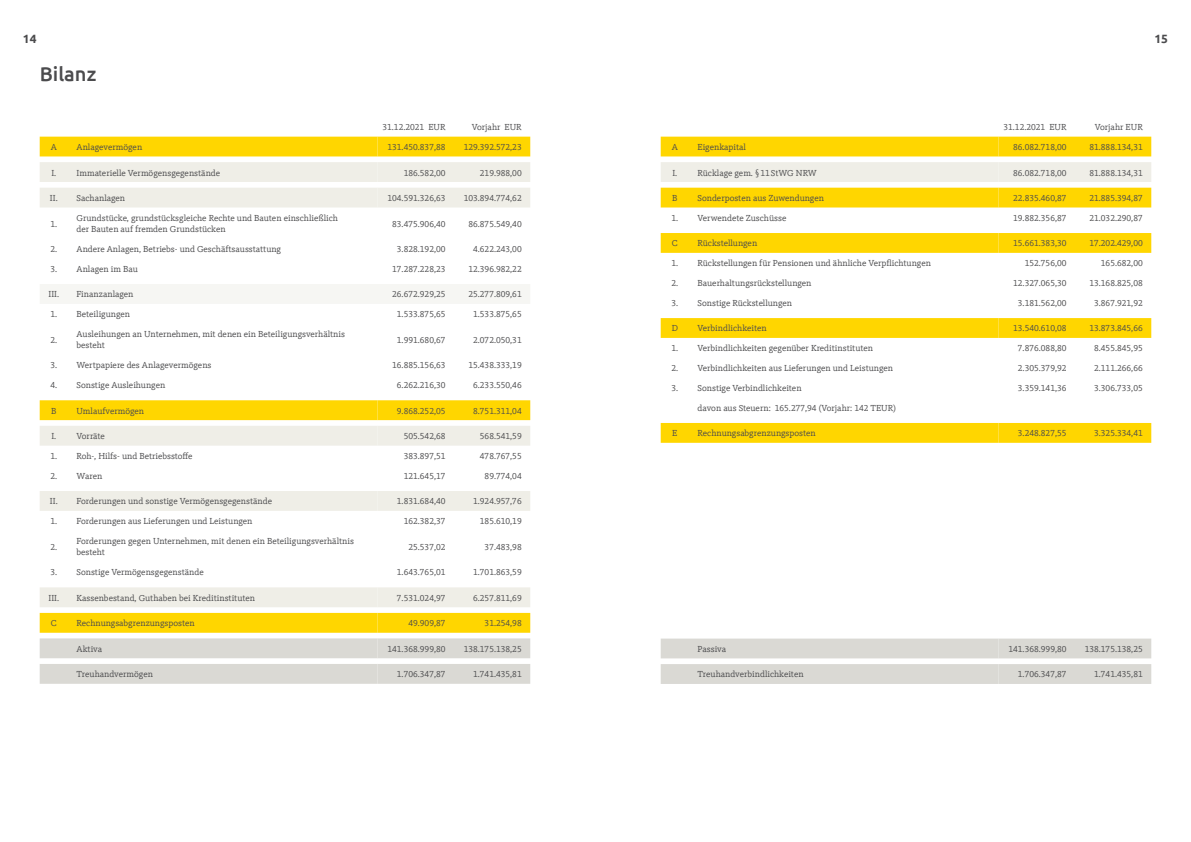
<style>
.page{position:relative;width:1191px;height:842px;background:#fff}
.page>*{position:absolute;margin:0;border:0;box-sizing:border-box;transform-origin:0 0}
.t1{font:500 20px "Ubuntu";color:#4b4b4d}
.t2{font:700 12px "Ubuntu";color:#4b4b4d}
.t3{font:9px/10.8px "Kievit Slab Offc";color:#4b4b4d}
</style>
<div class="page">
<svg style="left:660px;top:137px;width:338px;height:306px"></svg>
<svg style="left:998px;top:137px;width:153px;height:306px"></svg>
<div style="left:660px;top:162px;width:491px;height:20px;background:#efeee7"></div>
<div style="left:660px;top:639px;width:491px;height:19px;background:#dad9d4"></div>
<div style="left:660px;top:664px;width:491px;height:20px;background:#dad9d4"></div>
<svg style="left:40px;top:137px;width:337px;height:496px;fill:#ffd600"></svg>
<svg style="left:377px;top:137px;width:153px;height:496px;fill:#ffd600"></svg>
<svg style="left:40px;top:162px;width:337px;height:445px"></svg>
<svg style="left:377px;top:162px;width:153px;height:445px"></svg>
<div style="left:40px;top:284px;width:490px;height:20px;background:#f6f6f3"></div>
<div style="left:40px;top:638px;width:490px;height:20px;background:#dad9d4"></div>
<div style="left:40px;top:664px;width:490px;height:20px;background:#dad9d4"></div>
<h2 class="t2" style="left:23px;top:32px;width:15px">14</h2>
<h2 class="t2" style="left:1154px;top:32px;width:15px">15</h2>
<h1 class="t1" style="left:40px;top:61px;width:58px">Bilanz</h1>
<p class="t3" style="left:382px;top:122px;width:65px">31.12.2021 EUR</p>
<p class="t3" style="left:472px;top:122px;width:51px">Vorjahr EUR</p>
<p class="t3" style="left:51px;top:142px;width:8px">A</p>
<p class="t3" style="left:77px;top:142px;width:67px">Anlagevermögen</p>
<p class="t3" style="left:387px;top:142px;width:60px">131.450.837,88</p>
<p class="t3" style="left:464px;top:142px;width:60px">129.392.572,23</p>
<p class="t3" style="left:51px;top:167px;width:170px">I. Immaterielle Vermögensgegenstände</p>
<p class="t3" style="left:404px;top:167px;width:43px">186.582,00</p>
<p class="t3" style="left:480px;top:167px;width:43px">219.988,00</p>
<p class="t3" style="left:50px;top:193px;width:77px">II. Sachanlagen</p>
<p class="t3" style="left:387px;top:193px;width:60px">104.591.326,63</p>
<p class="t3" style="left:464px;top:193px;width:60px">103.894.774,62</p>
<p class="t3" style="left:50px;top:218px;width:8px">1.</p>
<p class="t3" style="left:77px;top:213px;width:263px">Grundstücke, grundstücksgleiche Rechte und Bauten einschließlich der Bauten auf fremden Grundstücken</p>
<p class="t3" style="left:392px;top:218px;width:55px">83.475.906,40</p>
<p class="t3" style="left:468px;top:218px;width:55px">86.875.549,40</p>
<p class="t3" style="left:50px;top:244px;width:232px">2. Andere Anlagen, Betriebs- und Geschäftsausstattung</p>
<p class="t3" style="left:397px;top:244px;width:50px">3.828.192,00</p>
<p class="t3" style="left:473px;top:244px;width:50px">4.622.243,00</p>
<p class="t3" style="left:50px;top:264px;width:89px">3. Anlagen im Bau</p>
<p class="t3" style="left:392px;top:264px;width:55px">17.287.228,23</p>
<p class="t3" style="left:468px;top:264px;width:55px">12.396.982,22</p>
<p class="t3" style="left:49px;top:289px;width:12px">III.</p>
<p class="t3" style="left:77px;top:289px;width:59px">Finanzanlagen</p>
<p class="t3" style="left:392px;top:289px;width:55px">26.672.929,25</p>
<p class="t3" style="left:468px;top:289px;width:55px">25.277.809,61</p>
<p class="t3" style="left:50px;top:309px;width:81px">1. Beteiligungen</p>
<p class="t3" style="left:397px;top:309px;width:50px">1.533.875,65</p>
<p class="t3" style="left:473px;top:309px;width:50px">1.533.875,65</p>
<p class="t3" style="left:50px;top:334px;width:8px">2.</p>
<p class="t3" style="left:77px;top:329px;width:270px">Ausleihungen an Unternehmen, mit denen ein Beteiligungsverhältnis besteht</p>
<p class="t3" style="left:397px;top:334px;width:50px">1.991.680,67</p>
<p class="t3" style="left:473px;top:334px;width:50px">2.072.050,31</p>
<p class="t3" style="left:50px;top:360px;width:163px">3. Wertpapiere des Anlagevermögens</p>
<p class="t3" style="left:392px;top:360px;width:55px">16.885.156,63</p>
<p class="t3" style="left:468px;top:360px;width:55px">15.438.333,19</p>
<p class="t3" style="left:50px;top:380px;width:116px">4. Sonstige Ausleihungen</p>
<p class="t3" style="left:397px;top:380px;width:50px">6.262.216,30</p>
<p class="t3" style="left:473px;top:380px;width:50px">6.233.550,46</p>
<p class="t3" style="left:51px;top:405px;width:7px">B</p>
<p class="t3" style="left:77px;top:405px;width:69px">Umlaufvermögen</p>
<p class="t3" style="left:397px;top:405px;width:50px">9.868.252,05</p>
<p class="t3" style="left:473px;top:405px;width:50px">8.751.311,04</p>
<p class="t3" style="left:51px;top:431px;width:55px">I. Vorräte</p>
<p class="t3" style="left:404px;top:431px;width:43px">505.542,68</p>
<p class="t3" style="left:480px;top:431px;width:43px">568.541,59</p>
<p class="t3" style="left:50px;top:451px;width:144px">1. Roh-, Hilfs- und Betriebsstoffe</p>
<p class="t3" style="left:404px;top:451px;width:43px">383.897,51</p>
<p class="t3" style="left:480px;top:451px;width:43px">478.767,55</p>
<p class="t3" style="left:50px;top:470px;width:53px">2. Waren</p>
<p class="t3" style="left:404px;top:470px;width:43px">121.645,17</p>
<p class="t3" style="left:484px;top:470px;width:39px">89.774,04</p>
<p class="t3" style="left:50px;top:496px;width:223px">II. Forderungen und sonstige Vermögensgegenstände</p>
<p class="t3" style="left:397px;top:496px;width:50px">1.831.684,40</p>
<p class="t3" style="left:473px;top:496px;width:50px">1.924.957,76</p>
<p class="t3" style="left:50px;top:516px;width:204px">1. Forderungen aus Lieferungen und Leistungen</p>
<p class="t3" style="left:404px;top:516px;width:43px">162.382,37</p>
<p class="t3" style="left:480px;top:516px;width:43px">185.610,19</p>
<p class="t3" style="left:50px;top:541px;width:8px">2.</p>
<p class="t3" style="left:77px;top:536px;width:279px">Forderungen gegen Unternehmen, mit denen ein Beteiligungsverhältnis besteht</p>
<p class="t3" style="left:408px;top:541px;width:39px">25.537,02</p>
<p class="t3" style="left:484px;top:541px;width:39px">37.483,98</p>
<p class="t3" style="left:50px;top:567px;width:155px">3. Sonstige Vermögensgegenstände</p>
<p class="t3" style="left:397px;top:567px;width:50px">1.643.765,01</p>
<p class="t3" style="left:473px;top:567px;width:50px">1.701.863,59</p>
<p class="t3" style="left:49px;top:592px;width:12px">III.</p>
<p class="t3" style="left:77px;top:592px;width:180px">Kassenbestand, Guthaben bei Kreditinstituten</p>
<p class="t3" style="left:397px;top:592px;width:50px">7.531.024,97</p>
<p class="t3" style="left:473px;top:592px;width:50px">6.257.811,69</p>
<p class="t3" style="left:51px;top:618px;width:7px">C</p>
<p class="t3" style="left:77px;top:618px;width:120px">Rechnungsabgrenzungsposten</p>
<p class="t3" style="left:408px;top:618px;width:39px">49.909,87</p>
<p class="t3" style="left:484px;top:618px;width:39px">31.254,98</p>
<p class="t3" style="left:77px;top:643px;width:27px">Aktiva</p>
<p class="t3" style="left:387px;top:643px;width:60px">141.368.999,80</p>
<p class="t3" style="left:464px;top:643px;width:60px">138.175.138,25</p>
<p class="t3" style="left:77px;top:669px;width:78px">Treuhandvermögen</p>
<p class="t3" style="left:397px;top:669px;width:50px">1.706.347,87</p>
<p class="t3" style="left:473px;top:669px;width:50px">1.741.435,81</p>
<p class="t3" style="left:1003px;top:122px;width:65px">31.12.2021 EUR</p>
<p class="t3" style="left:1094px;top:122px;width:49px">Vorjahr EUR</p>
<p class="t3" style="left:672px;top:142px;width:8px">A</p>
<p class="t3" style="left:697px;top:142px;width:50px">Eigenkapital</p>
<p class="t3" style="left:1013px;top:142px;width:55px">86.082.718,00</p>
<p class="t3" style="left:1089px;top:142px;width:55px">81.888.134,31</p>
<p class="t3" style="left:672px;top:167px;width:146px">I. Rücklage gem. §11StWG NRW</p>
<p class="t3" style="left:1013px;top:167px;width:55px">86.082.718,00</p>
<p class="t3" style="left:1089px;top:167px;width:55px">81.888.134,31</p>
<p class="t3" style="left:672px;top:193px;width:7px">B</p>
<p class="t3" style="left:697px;top:193px;width:128px">Sonderposten aus Zuwendungen</p>
<p class="t3" style="left:1013px;top:193px;width:55px">22.835.460,87</p>
<p class="t3" style="left:1089px;top:193px;width:55px">21.885.394,87</p>
<p class="t3" style="left:671px;top:213px;width:116px">1. Verwendete Zuschüsse</p>
<p class="t3" style="left:1013px;top:213px;width:55px">19.882.356,87</p>
<p class="t3" style="left:1089px;top:213px;width:55px">21.032.290,87</p>
<p class="t3" style="left:672px;top:238px;width:7px">C</p>
<p class="t3" style="left:697px;top:238px;width:61px">Rückstellungen</p>
<p class="t3" style="left:1013px;top:238px;width:55px">15.661.383,30</p>
<p class="t3" style="left:1089px;top:238px;width:55px">17.202.429,00</p>
<p class="t3" style="left:671px;top:258px;width:261px">1. Rückstellungen für Pensionen und ähnliche Verpflichtungen</p>
<p class="t3" style="left:1024px;top:258px;width:43px">152.756,00</p>
<p class="t3" style="left:1100px;top:258px;width:43px">165.682,00</p>
<p class="t3" style="left:671px;top:278px;width:142px">2. Bauerhaltungsrückstellungen</p>
<p class="t3" style="left:1013px;top:278px;width:55px">12.327.065,30</p>
<p class="t3" style="left:1089px;top:278px;width:55px">13.168.825,08</p>
<p class="t3" style="left:671px;top:298px;width:122px">3. Sonstige Rückstellungen</p>
<p class="t3" style="left:1018px;top:298px;width:50px">3.181.562,00</p>
<p class="t3" style="left:1094px;top:298px;width:50px">3.867.921,92</p>
<p class="t3" style="left:672px;top:323px;width:8px">D</p>
<p class="t3" style="left:697px;top:323px;width:71px">Verbindlichkeiten</p>
<p class="t3" style="left:1013px;top:323px;width:55px">13.540.610,08</p>
<p class="t3" style="left:1089px;top:323px;width:55px">13.873.845,66</p>
<p class="t3" style="left:671px;top:343px;width:203px">1. Verbindlichkeiten gegenüber Kreditinstituten</p>
<p class="t3" style="left:1018px;top:343px;width:50px">7.876.088,80</p>
<p class="t3" style="left:1094px;top:343px;width:50px">8.455.845,95</p>
<p class="t3" style="left:671px;top:363px;width:223px">2. Verbindlichkeiten aus Lieferungen und Leistungen</p>
<p class="t3" style="left:1018px;top:363px;width:50px">2.305.379,92</p>
<p class="t3" style="left:1094px;top:363px;width:50px">2.111.266,66</p>
<p class="t3" style="left:671px;top:383px;width:132px">3. Sonstige Verbindlichkeiten</p>
<p class="t3" style="left:1018px;top:383px;width:50px">3.359.141,36</p>
<p class="t3" style="left:1094px;top:383px;width:50px">3.306.733,05</p>
<p class="t3" style="left:697px;top:402px;width:200px">davon aus Steuern: 165.277,94 (Vorjahr: 142 TEUR)</p>
<p class="t3" style="left:672px;top:428px;width:7px">E</p>
<p class="t3" style="left:697px;top:428px;width:120px">Rechnungsabgrenzungsposten</p>
<p class="t3" style="left:1018px;top:428px;width:50px">3.248.827,55</p>
<p class="t3" style="left:1094px;top:428px;width:50px">3.325.334,41</p>
<p class="t3" style="left:697px;top:644px;width:30px">Passiva</p>
<p class="t3" style="left:1008px;top:644px;width:60px">141.368.999,80</p>
<p class="t3" style="left:1084px;top:644px;width:60px">138.175.138,25</p>
<p class="t3" style="left:697px;top:669px;width:108px">Treuhandverbindlichkeiten</p>
<p class="t3" style="left:1018px;top:669px;width:50px">1.706.347,87</p>
<p class="t3" style="left:1094px;top:669px;width:50px">1.741.435,81</p>
</div>
